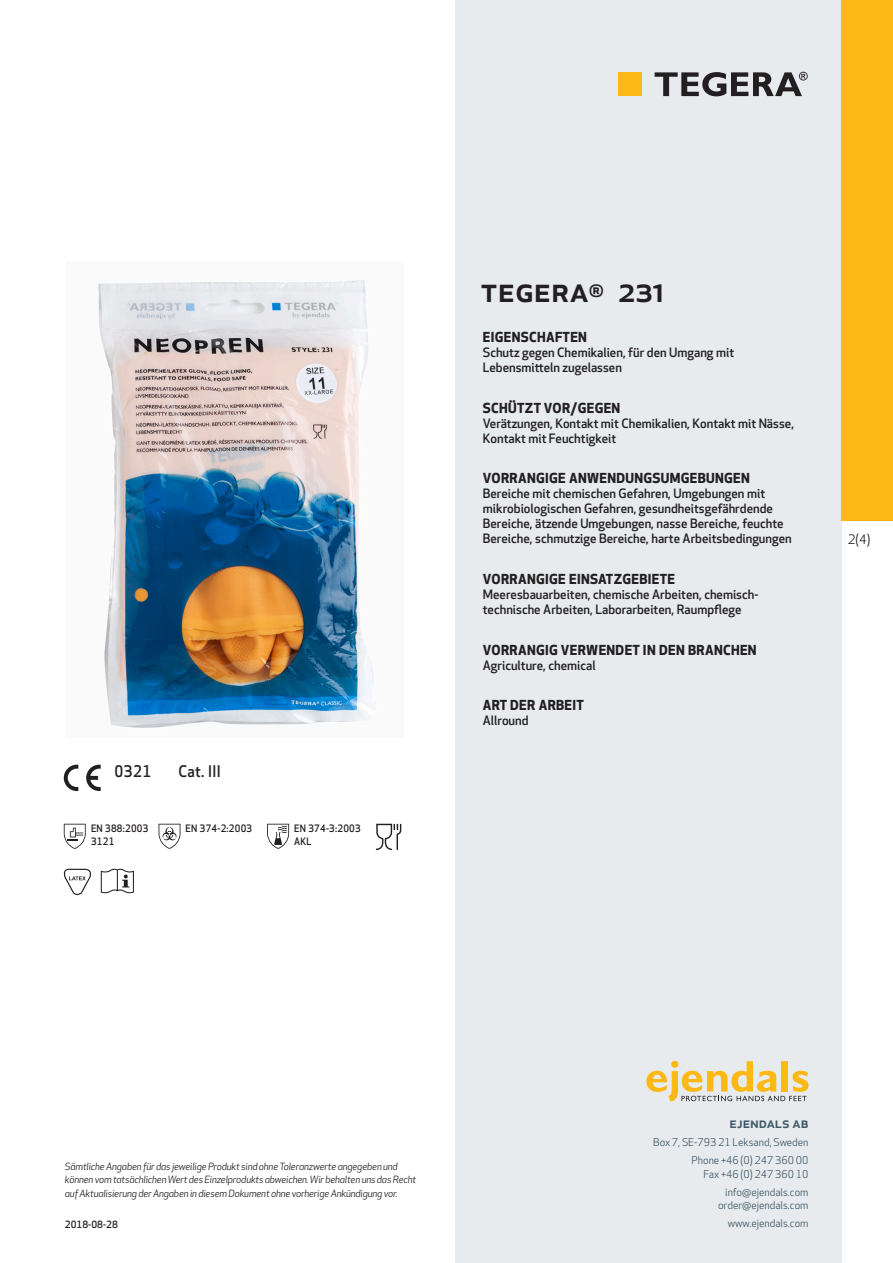
<style>
.page{position:relative;width:893px;height:1263px;background:#fff}
.page>*{position:absolute;margin:0;border:0;box-sizing:border-box;transform-origin:0 0}
.prodname{font:500 34.5px "Apex New";color:#231f20}
.Artikel{font:500 15.6px "Apex New";letter-spacing:.025em;color:#231f20;scale:.95 1}
.t1{font:500 15px "Apex New";color:#405968}
.Funktion_body{font:700 13.5px "Apex New";letter-spacing:.025em;color:#231f20}
.t2{font:12.75px "Apex New";color:#231f20}
.Funktion_body-2{font:500 12.6px/15px "Apex New";color:#231f20}
.t3{font:10.5px/18px "Apex New";color:#405968;text-align:right}
.Artikel-2{font:500 10.05px/13.2px "Apex New";letter-spacing:.025em;color:#231f20;scale:.95 1}
.t4{font:italic 9.75px/13.5px "Apex New";letter-spacing:-.015em;color:#231f20}
.Sidfot_datum{font:500 9.75px "Apex New";color:#231f20}
</style>
<div class="page">
<div style="left:455px;top:0;width:387px;height:1263px;background:#e8ebee"></div>
<svg style="left:646px;top:1061px;width:162px;height:40px"></svg>
<div style="left:842px;top:0;width:51px;height:520px;background:#fcb814"></div>
<div style="left:618px;top:72px;width:24px;height:24px;background:#fcb814"></div>
<svg style="left:655px;top:72px;width:153px;height:24px"></svg>
<svg style="left:86px;top:765px;width:15px;height:26px"></svg>
<svg style="left:64px;top:765px;width:14px;height:26px"></svg>
<svg style="left:64px;top:824px;width:22px;height:25px"></svg>
<svg style="left:159px;top:824px;width:21px;height:25px"></svg>
<svg style="left:267px;top:824px;width:22px;height:25px"></svg>
<svg style="left:376px;top:824px;width:25px;height:26px"></svg>
<svg style="left:64px;top:869px;width:27px;height:26px"></svg>
<svg style="left:101px;top:869px;width:33px;height:24px"></svg>
<img style="left:98px;top:280px;width:277px;height:448px">
<p class="Artikel" style="left:115px;top:761px;width:40px">0321</p>
<p class="Artikel" style="left:178px;top:761px;width:46px">Cat. III</p>
<p class="Artikel-2" style="left:91px;top:821px;width:62px">EN 388:2003<br>3121</p>
<p class="Artikel-2" style="left:186px;top:821px;width:72px">EN 374-2:2003</p>
<p class="Artikel-2" style="left:294px;top:821px;width:72px">EN 374-3:2003<br>AKL</p>
<p class="prodname" style="left:480px;top:266px;width:186px">TEGERA<sup>®</sup> 231</p>
<p class="Funktion_body" style="left:483px;top:327px;width:106px">EIGENSCHAFTEN</p>
<p class="Funktion_body-2" style="left:483px;top:345px;width:253px">Schutz gegen Chemikalien, für den Umgang mit<br>Lebensmitteln zugelassen</p>
<p class="Funktion_body" style="left:483px;top:398px;width:139px">SCHÜTZT VOR/GEGEN</p>
<p class="Funktion_body-2" style="left:483px;top:415px;width:313px">Verätzungen, Kontakt mit Chemikalien, Kontakt mit Nässe,<br>Kontakt mit Feuchtigkeit</p>
<p class="Funktion_body" style="left:483px;top:468px;width:269px">VORRANGIGE ANWENDUNGSUMGEBUNGEN</p>
<p class="Funktion_body-2" style="left:483px;top:486px;width:310px">Bereiche mit chemischen Gefahren, Umgebungen mit mikrobiologischen Gefahren, gesundheitsgefährdende Bereiche, ätzende Umgebungen, nasse Bereiche, feuchte Bereiche, schmutzige Bereiche, harte Arbeitsbedingungen</p>
<p class="Funktion_body" style="left:483px;top:569px;width:194px">VORRANGIGE EINSATZGEBIETE</p>
<p class="Funktion_body-2" style="left:483px;top:586px;width:277px">Meeresbauarbeiten, chemische Arbeiten, chemisch&shy;technische Arbeiten, Laborarbeiten, Raumpflege</p>
<p class="Funktion_body" style="left:483px;top:640px;width:275px">VORRANGIG VERWENDET IN DEN BRANCHEN</p>
<p class="Funktion_body-2" style="left:483px;top:657px;width:114px">Agriculture, chemical</p>
<p class="Funktion_body" style="left:483px;top:695px;width:103px">ART DER ARBEIT</p>
<p class="Funktion_body-2" style="left:483px;top:713px;width:47px">Allround</p>
<p class="t2" style="left:848px;top:531px;width:24px">2(4)</p>
<p class="t4" style="left:65px;top:1159px;width:353px">Sämtliche Angaben für das jeweilige Produkt sind ohne Toleranzwerte angegeben und können vom tatsächlichen Wert des Einzelprodukts abweichen. Wir behalten uns das Recht auf Aktualisierung der Angaben in diesem Dokument ohne vorherige Ankündigung vor.</p>
<p class="Sidfot_datum" style="left:65px;top:1218px;width:54px">2018-08-28</p>
<p class="t1" style="left:729px;top:1113px;width:80px">ejendals ab</p>
<p class="t3" style="left:653px;top:1133px;width:157px">Box 7, SE-793 21 Leksand, Sweden<br>Phone +46 (0) 247 360 00</p>
<p class="t3" style="left:703px;top:1165px;width:107px">Fax +46 (0) 247 360 10 info@ejendals.com</p>
<p class="t3" style="left:718px;top:1196px;width:92px">order@ejendals.com</p>
<p class="t3" style="left:728px;top:1215px;width:82px">www.ejendals.com</p>
</div>
